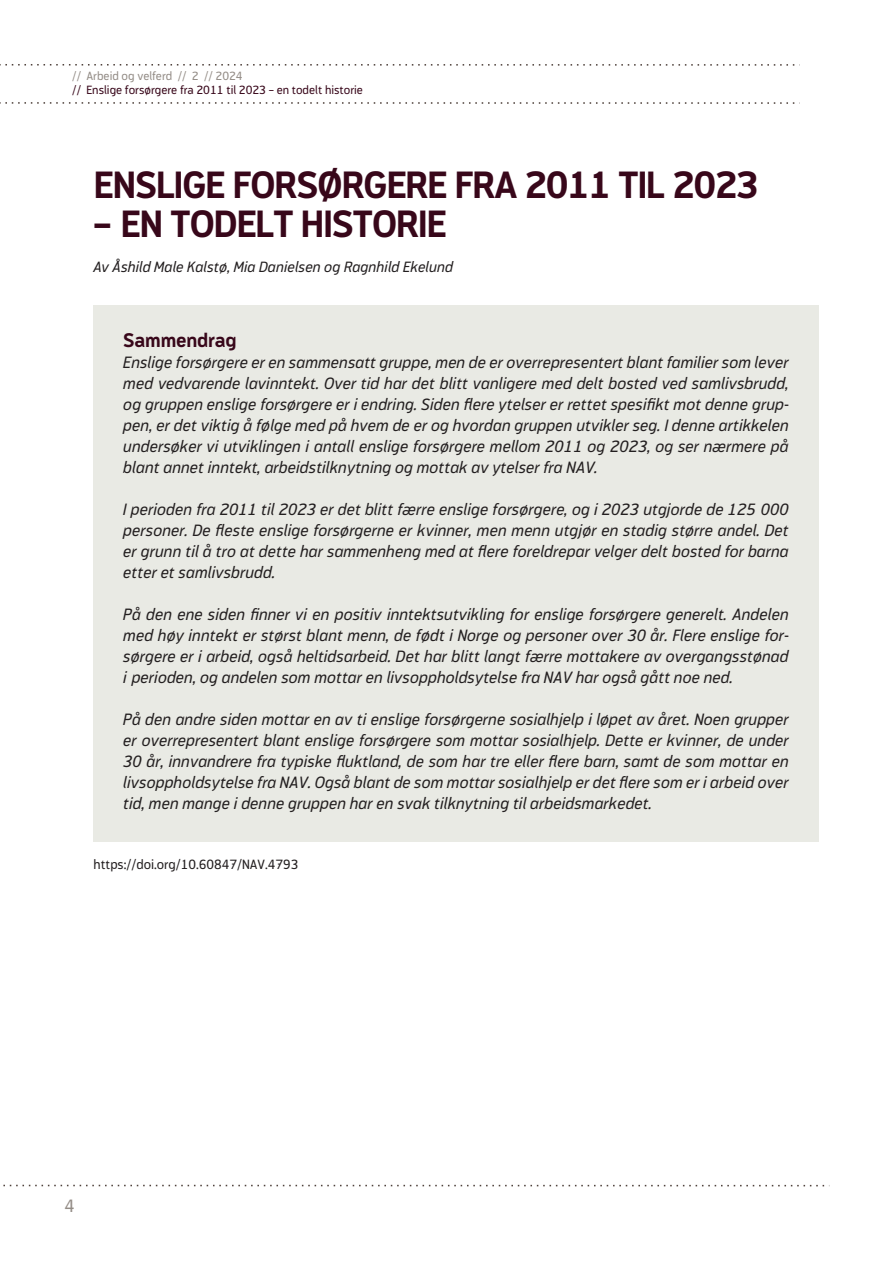
<style>
.page{position:relative;width:893px;height:1263px;background:#fff}
.page>*{position:absolute;margin:0;border:0;box-sizing:border-box;transform-origin:0 0}
.t1{font:700 37.5px "Modus";letter-spacing:-.025em;color:#38071a}
.t2{font:700 19.5px "Modus";letter-spacing:-.01em;color:#38071a}
.t3{font:18px "Modus";color:#948d87}
.t4{font:italic 16.5px/21px "Modus";color:#231f20;text-align:justify}
.t5{font:italic 15px "Modus";color:#231f20}
.t6{font:13.5px "Modus";color:#231f20}
.t7{font:12px "Modus";color:#38071a}
.t8{font:12px "Modus";color:#948d87}
</style>
<div class="page">
<svg style="left:0;top:64px;width:795px;height:2px"></svg>
<svg style="left:0;top:102px;width:795px;height:2px"></svg>
<svg style="left:3px;top:1185px;width:822px;height:1px"></svg>
<div style="left:94px;top:305px;width:725px;height:537px;background:#e9eae4"></div>
<p class="t8" style="left:72px;top:69px;width:172px">// Arbeid og velferd // 2 // 2024</p>
<p class="t7" style="left:72px;top:83px;width:292px">// Enslige forsørgere fra 2011 til 2023 – en todelt historie</p>
<h1 class="t1" style="left:94px;top:164px;width:667px">ENSLIGE FORSØRGERE FRA 2011 TIL 2023</h1>
<h1 class="t1" style="left:94px;top:203px;width:354px">– EN TODELT HISTORIE</h1>
<p class="t5" style="left:94px;top:258px;width:361px">Av Åshild Male Kalstø, Mia Danielsen og Ragnhild Ekelund</p>
<p class="t2" style="left:123px;top:329px;width:115px">Sammendrag</p>
<p class="t4" style="left:123px;top:351px;width:667px">Enslige forsørgere er en sammensatt gruppe, men de er overrepresentert blant familier som lever med vedvarende lavinntekt. Over tid har det blitt vanligere med delt bosted ved samlivsbrudd, og gruppen enslige forsørgere er i endring. Siden flere ytelser er rettet spesifikt mot denne grup&shy;pen, er det viktig å følge med på hvem de er og hvordan gruppen utvikler seg. I denne artikkelen undersøker vi utviklingen i antall enslige forsørgere mellom 2011 og 2023, og ser nærmere på blant annet inntekt, arbeidstilknytning og mottak av ytelser fra NAV.</p>
<p class="t4" style="left:123px;top:498px;width:667px">I perioden fra 2011 til 2023 er det blitt færre enslige forsørgere, og i 2023 utgjorde de 125 000 personer. De fleste enslige forsørgerne er kvinner, men menn utgjør en stadig større andel. Det er grunn til å tro at dette har sammenheng med at flere foreldrepar velger delt bosted for barna etter et samlivsbrudd.</p>
<p class="t4" style="left:123px;top:603px;width:667px">På den ene siden finner vi en positiv inntektsutvikling for enslige forsørgere generelt. Andelen med høy inntekt er størst blant menn, de født i Norge og personer over 30 år. Flere enslige for&shy;sørgere er i arbeid, også heltidsarbeid. Det har blitt langt færre mottakere av overgangsstønad i perioden, og andelen som mottar en livsoppholdsytelse fra NAV har også gått noe ned.</p>
<p class="t4" style="left:123px;top:708px;width:667px">På den andre siden mottar en av ti enslige forsørgerne sosialhjelp i løpet av året. Noen grupper er overrepresentert blant enslige forsørgere som mottar sosialhjelp. Dette er kvinner, de under 30 år, innvandrere fra typiske fluktland, de som har tre eller flere barn, samt de som mottar en livsoppholdsytelse fra NAV. Også blant de som mottar sosialhjelp er det flere som er i arbeid over tid, men mange i denne gruppen har en svak tilknytning til arbeidsmarkedet.</p>
<p class="t6" style="left:94px;top:856px;width:206px">https://doi.org/10.60847/NAV.4793</p>
<p class="t3" style="left:65px;top:1195px;width:12px">4</p>
</div>
